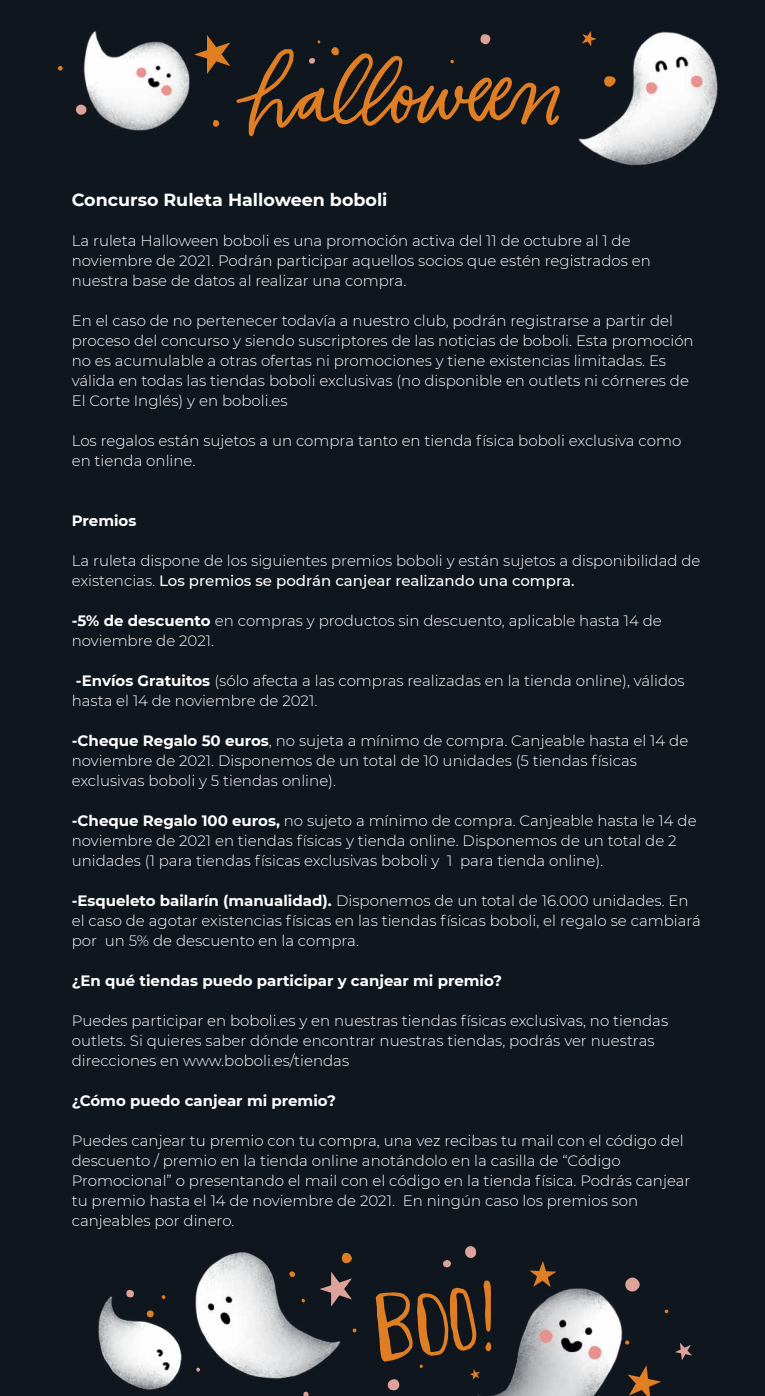
<style>
.page{position:relative;width:765px;height:1396px;background:#fff}
.page>*{position:absolute;margin:0;border:0;box-sizing:border-box;transform-origin:0 0}
.t1{font:700 17.5px "Montserrat";color:#fff}
.t2{font:300 15px/20px "Montserrat";color:#fff}
.t3{font:700 15px "Montserrat";color:#fff}
.s1{font-weight:500}
.s2{font-weight:700}
</style>
<div class="page">
<div style="left:0;top:0;width:765px;height:1395px;background:#10161e"></div>
<svg style="left:341px;top:1278px;width:11px;height:22px"></svg>
<svg style="left:529px;top:1261px;width:28px;height:26px"></svg>
<svg style="left:628px;top:1365px;width:33px;height:30px"></svg>
<svg style="left:675px;top:1343px;width:17px;height:17px"></svg>
<svg style="left:126px;top:1290px;width:8px;height:6px"></svg>
<svg style="left:303px;top:1391px;width:6px;height:4px"></svg>
<svg style="left:376px;top:1280px;width:115px;height:110px"></svg>
<svg style="left:342px;top:1253px;width:10px;height:10px"></svg>
<svg style="left:353px;top:1328px;width:3px;height:4px"></svg>
<svg style="left:443px;top:1260px;width:8px;height:7px"></svg>
<svg style="left:465px;top:1246px;width:11px;height:11px"></svg>
<svg style="left:625px;top:1340px;width:4px;height:4px"></svg>
<svg style="left:665px;top:1309px;width:3px;height:4px"></svg>
<svg style="left:625px;top:1277px;width:15px;height:14px"></svg>
<img style="left:477px;top:1288px;width:146px;height:107px">
<img style="left:99px;top:1296px;width:82px;height:92px">
<img style="left:195px;top:1252px;width:146px;height:125px">
<svg style="left:194px;top:35px;width:36px;height:39px"></svg>
<svg style="left:58px;top:66px;width:5px;height:5px"></svg>
<svg style="left:76px;top:104px;width:8px;height:11px"></svg>
<svg style="left:213px;top:120px;width:6px;height:7px"></svg>
<svg style="left:236px;top:34px;width:324px;height:102px"></svg>
<img style="left:579px;top:32px;width:138px;height:134px">
<img style="left:84px;top:30px;width:105px;height:101px">
<p class="t1" style="left:72px;top:187px;width:317px">Concurso Ruleta Halloween boboli</p>
<p class="t2" style="left:72px;top:230px;width:581px">La ruleta Halloween boboli es una promoción activa del 11 de octubre al 1 de noviembre de 2021. Podrán participar aquellos socios que estén registrados en nuestra base de datos al realizar una compra.</p>
<p class="t2" style="left:72px;top:310px;width:624px">En el caso de no pertenecer todavía a nuestro club, podrán registrarse a partir del proceso del concurso y siendo suscriptores de las noticias de boboli. Esta promoción no es acumulable a otras ofertas ni promociones y tiene existencias limitadas. Es válida en todas las tiendas boboli exclusivas (no disponible en outlets ni córneres de El Corte Inglés) y en boboli.es</p>
<p class="t2" style="left:72px;top:430px;width:611px">Los regalos están sujetos a un compra tanto en tienda física boboli exclusiva como en tienda online.</p>
<p class="t3" style="left:72px;top:509px;width:66px">Premios</p>
<p class="t2" style="left:72px;top:550px;width:630px">La ruleta dispone de los siguientes premios boboli y están sujetos a disponibilidad de existencias. <span class="s1">Los premios se podrán canjear realizando una compra.</span></p>
<p class="t2" style="left:72px;top:610px;width:592px"><span class="s2">-5% de descuento</span> en compras y productos sin descuento, aplicable hasta 14 de noviembre de 2021.</p>
<p class="t2" style="left:72px;top:670px;width:615px"><span class="s2">-Envíos Gratuitos</span> (sólo afecta a las compras realizadas en la tienda online), válidos hasta el 14 de noviembre de 2021.</p>
<p class="t2" style="left:72px;top:730px;width:618px"><span class="s2">-Cheque Regalo 50 euros</span>, no sujeta a mínimo de compra. Canjeable hasta el 14 de noviembre de 2021. Disponemos de un total de 10 unidades (5 tiendas físicas exclusivas boboli y 5 tiendas online).</p>
<p class="t2" style="left:72px;top:810px;width:626px"><span class="s2">-Cheque Regalo 100 euros,</span> no sujeto a mínimo de compra. Canjeable hasta le 14 de noviembre de 2021 en tiendas físicas y tienda online. Disponemos de un total de 2 unidades (1 para tiendas físicas exclusivas boboli y 1 para tienda online).</p>
<p class="t2" style="left:72px;top:890px;width:631px"><span class="s2">-Esqueleto bailarín (manualidad).</span> Disponemos de un total de 16.000 unidades. En el caso de agotar existencias físicas en las tiendas físicas boboli, el regalo se cambiará por un 5% de descuento en la compra.</p>
<p class="t3" style="left:72px;top:969px;width:432px">¿En qué tiendas puedo participar y canjear mi premio?</p>
<p class="t2" style="left:72px;top:1010px;width:598px">Puedes participar en boboli.es y en nuestras tiendas físicas exclusivas, no tiendas outlets. Si quieres saber dónde encontrar nuestras tiendas, podrás ver nuestras direcciones en www.boboli.es/tiendas</p>
<p class="t3" style="left:72px;top:1089px;width:266px">¿Cómo puedo canjear mi premio?</p>
<p class="t2" style="left:72px;top:1130px;width:620px">Puedes canjear tu premio con tu compra, una vez recibas tu mail con el código del descuento / premio en la tienda online anotándolo en la casilla de “Código Promocional” o presentando el mail con el código en la tienda física. Podrás canjear tu premio hasta el 14 de noviembre de 2021. En ningún caso los premios son canjeables por dinero.</p>
</div>
